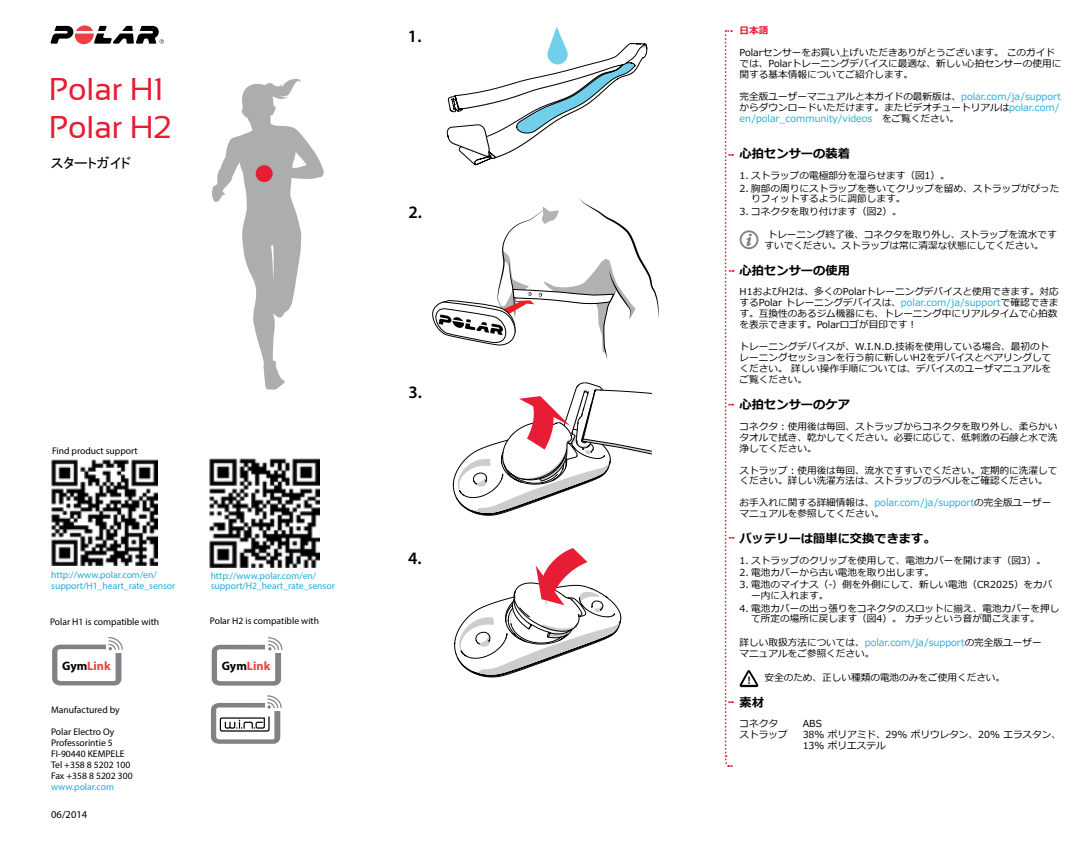
<style>
.page{position:relative;width:1092px;height:844px;background:#fff}
.page>*{position:absolute;margin:0;border:0;box-sizing:border-box;transform-origin:0 0}
.t1{font:31.5px/37.8px "Sansation";color:#e61d34}
.t2{font:600 17.5px "Myriad Pro";color:#000}
.t3{font:14px "MS P Gothic";color:#000}
.t4{font:700 12.25px "Meiryo";color:#000}
.t5{font:700 12.25px "Myriad Pro";color:#ef3e42}
.t6{font:10.5px "Myriad Pro";color:#000}
.t7{font:9.62px/10.8px "Meiryo";color:#000}
.t8{font:9.62px/10.8px "Myriad Pro";color:#000}
.t9{font:9.62px/10.8px "Myriad Pro";color:#21abd8}
.t10{font:italic 9.62px/10.8px "Meiryo";color:#000}
.t11{font:700 9.62px "Meiryo";color:#e61d34}
.s1{color:#000}
.s2{color:#23acd9}
</style>
<div class="page">
<img style="left:51px;top:460px;width:106px;height:105px">
<img style="left:210px;top:458px;width:109px;height:109px">
<svg style="left:52px;top:637px;width:71px;height:48px"></svg>
<svg style="left:211px;top:695px;width:71px;height:48px"></svg>
<svg style="left:212px;top:637px;width:71px;height:48px"></svg>
<svg style="left:432px;top:27px;width:227px;height:649px"></svg>
<svg style="left:50px;top:25px;width:114px;height:19px"></svg>
<svg style="left:211px;top:79px;width:113px;height:311px"></svg>
<div style="left:256px;top:165px;width:16px;height:17px;background:#e61d34;border-radius:50%"></div>
<svg style="left:724px;top:30px;width:9px;height:736px"></svg>
<svg style="left:739px;top:230px;width:19px;height:19px"></svg>
<svg style="left:739px;top:670px;width:19px;height:17px"></svg>
<h1 class="t1" style="left:49px;top:70px;width:124px">Polar H1<br>Polar H2</h1>
<h3 class="t3" style="left:51px;top:156px;width:82px">スタートガイド</h3>
<p class="t8" style="left:52px;top:445px;width:87px">Find product support</p>
<p class="t9" style="left:51px;top:569px;width:126px">http://www.polar.com/en/ support/H1_heart_rate_sensor</p>
<p class="t8" style="left:50px;top:616px;width:111px">Polar H1 is compatible with</p>
<p class="t9" style="left:211px;top:569px;width:126px">http://www.polar.com/en/ support/H2_heart_rate_sensor</p>
<p class="t8" style="left:210px;top:615px;width:111px">Polar H2 is compatible with</p>
<p class="t5" style="left:62px;top:657px;width:50px"><span class="s1">Gym</span>Link</p>
<p class="t5" style="left:222px;top:657px;width:50px"><span class="s1">Gym</span>Link</p>
<p class="t8" style="left:51px;top:704px;width:70px">Manufactured by</p>
<p class="t8" style="left:51px;top:726px;width:83px">Polar Electro Oy<br>Professorintie 5<br>FI-90440 KEMPELE<br>Tel +358 8 5202 100<br>Fax +358 8 5202 300</p>
<p class="t9" style="left:51px;top:780px;width:64px">www.polar.com</p>
<p class="t6" style="left:51px;top:807px;width:37px">06/2014</p>
<h2 class="t2" style="left:408px;top:25px;width:15px">1.</h2>
<h2 class="t2" style="left:408px;top:201px;width:15px">2.</h2>
<h2 class="t2" style="left:408px;top:381px;width:15px">3.</h2>
<h2 class="t2" style="left:408px;top:547px;width:15px">4.</h2>
<p class="t11" style="left:739px;top:24px;width:30px">日本語</p>
<p class="t7" style="left:739px;top:48px;width:323px">Polarセンサーをお買い上げいただきありがとうございます。 このガイドでは、Polarトレーニングデバイスに最適な、新しい心拍センサーの使用に関する基本情報についてご紹介します。</p>
<p class="t7" style="left:739px;top:91px;width:323px">完全版ユーザーマニュアルと本ガイドの最新版は、<span class="s2">polar.com/ja/support</span>からダウンロードいただけます。またビデオチュートリアルは<span class="s2">polar.com/ en/polar_community/videos</span>　をご覧ください。</p>
<p class="t4" style="left:739px;top:145px;width:112px">心拍センサーの装着</p>
<p class="t7" style="left:739px;top:171px;width:212px">1. ストラップの電極部分を湿らせます（図1）。</p>
<p class="t7" style="left:751px;top:183px;width:309px;text-indent:-12px">2. 胸部の周りにストラップを巻いてクリップを留め、ストラップがぴったりフィットするように調節します。</p>
<p class="t7" style="left:739px;top:206px;width:164px">3. コネクタを取り付けます（図2）。</p>
<p class="t10" style="left:764px;top:229px;width:294px;text-indent:3px">トレーニング終了後、コネクタを取り外し、ストラップを流水ですすいでください。ストラップは常に清潔な状態にしてください。</p>
<p class="t4" style="left:739px;top:261px;width:112px">心拍センサーの使用</p>
<p class="t7" style="left:739px;top:287px;width:320px">H1およびH2は、多くのPolarトレーニングデバイスと使用できます。対応するPolar トレーニングデバイスは、<span class="s2">polar.com/ja/support</span>で確認できます。互換性のあるジム機器にも、トレーニング中にリアルタイムで心拍数を表示できます。Polarロゴが目印です！</p>
<p class="t7" style="left:739px;top:341px;width:313px">トレーニングデバイスが、W.I.N.D.技術を使用している場合、最初のトレーニングセッションを行う前に新しいH2をデバイスとペアリングしてください。 詳しい操作手順については、デバイスのユーザマニュアルをご覧ください。</p>
<p class="t4" style="left:739px;top:396px;width:112px">心拍センサーのケア</p>
<p class="t7" style="left:739px;top:421px;width:319px;text-align:justify">コネクタ：使用後は毎回、ストラップからコネクタを取り外し、柔らかいタオルで拭き、乾かしてください。必要に応じて、低刺激の石鹸と水で洗浄してください。</p>
<p class="t7" style="left:739px;top:465px;width:319px">ストラップ：使用後は毎回、流水ですすいでください。定期的に洗濯してください。詳しい洗濯方法は、ストラップのラベルをご確認ください。</p>
<p class="t7" style="left:739px;top:498px;width:313px">お手入れに関する詳細情報は、<span class="s2">polar.com/ja/support</span>の完全版ユーザーマニュアルを参照してください。</p>
<p class="t4" style="left:739px;top:530px;width:197px">バッテリーは簡単に交換できます。</p>
<p class="t7" style="left:739px;top:555px;width:308px">1. ストラップのクリップを使用して、電池カバーを開けます（図3）。</p>
<p class="t7" style="left:739px;top:567px;width:196px">2. 電池カバーから古い電池を取り出します。</p>
<p class="t7" style="left:751px;top:580px;width:303px;text-indent:-12px">3. 電池のマイナス（-）側を外側にして、新しい電池（CR2025）をカバー内に入れます。</p>
<p class="t7" style="left:751px;top:603px;width:309px;text-indent:-12px">4. 電池カバーの出っ張りをコネクタのスロットに揃え、電池カバーを押して所定の場所に戻します（図4）。 カチッという音が聞こえます。</p>
<p class="t7" style="left:739px;top:637px;width:303px">詳しい取扱方法については、<span class="s2">polar.com/ja/support</span>の完全版ユーザーマニュアルをご参照ください。</p>
<p class="t10" style="left:764px;top:672px;width:242px">安全のため、正しい種類の電池のみをご使用ください。</p>
<p class="t4" style="left:739px;top:693px;width:26px">素材</p>
<p class="t7" style="left:739px;top:718px;width:40px">コネクタ</p>
<p class="t7" style="left:802px;top:718px;width:21px">ABS</p>
<p class="t7" style="left:739px;top:729px;width:50px">ストラップ</p>
<p class="t7" style="left:802px;top:729px;width:260px">38% ポリアミド、29% ポリウレタン、20% エラスタン、<br>13% ポリエステル</p>
</div>
